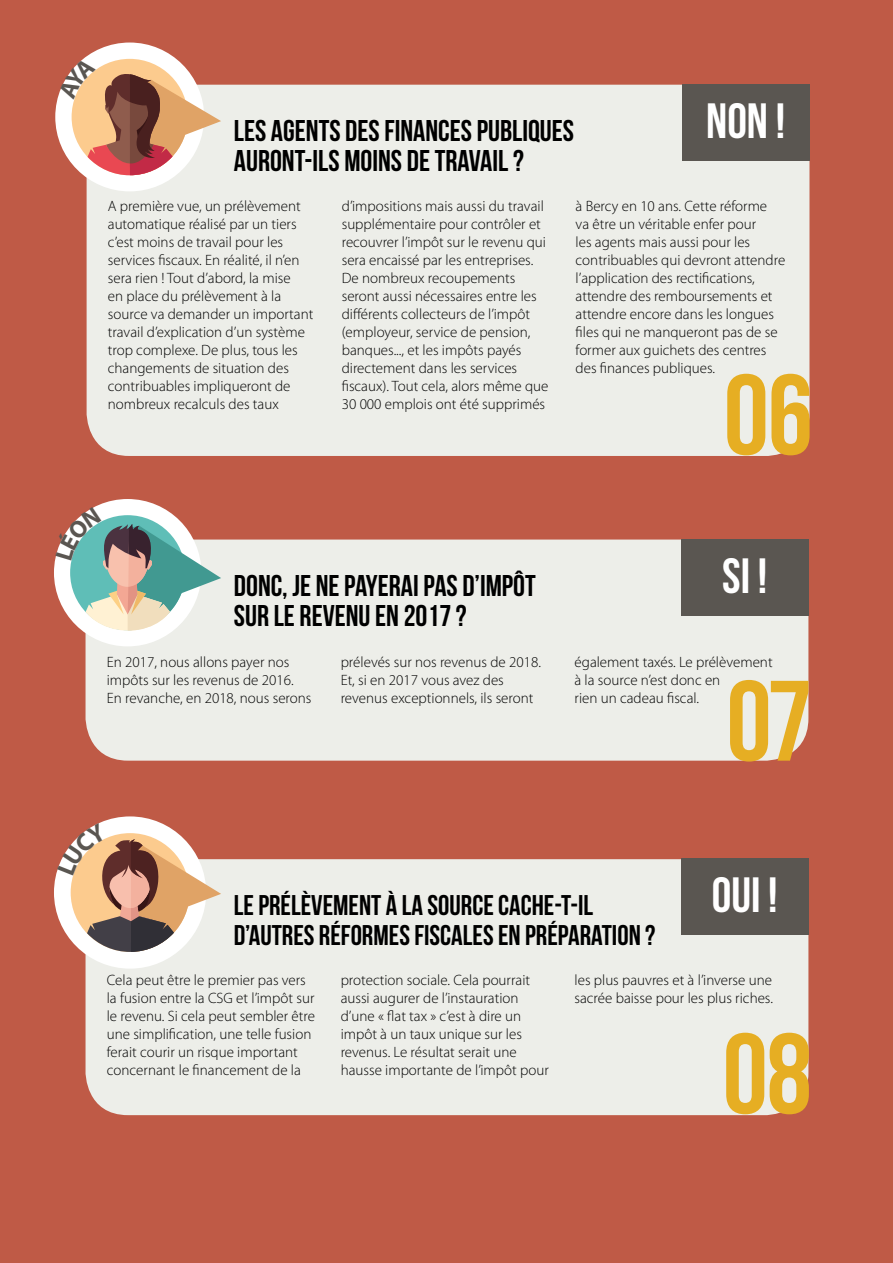
<style>
.page{position:relative;width:893px;height:1263px;background:#bf5a46}
.page>*{position:absolute;margin:0;border:0;box-sizing:border-box;transform-origin:0 0}
.t1{font:114px "Bebas Neue";color:#e6ae23}
.t2{font:49.5px "Bebas Neue";color:#fff}
.t3{font:30px "Bebas Neue";color:#000}
.t4{font:28.5px "Bebas Neue";color:#000}
.t5{font:300 15px/18px "Myriad Pro";color:#000}
</style>
<div class="page">
<div style="left:87px;top:85px;width:722px;height:371px;background:#edeee9;border-radius:43px"></div>
<div style="left:86px;top:539px;width:722px;height:222px;background:#edeee9;border-radius:43px"></div>
<div style="left:86px;top:859px;width:722px;height:256px;background:#edeee9;border-radius:43px"></div>
<div style="left:682px;top:84px;width:127px;height:77px;background:#5a5651"></div>
<div style="left:681px;top:539px;width:127px;height:77px;background:#5a5651"></div>
<div style="left:681px;top:858px;width:127px;height:77px;background:#5a5651"></div>
<svg style="left:55px;top:43px;width:166px;height:148px"></svg>
<svg style="left:54px;top:499px;width:167px;height:147px"></svg>
<svg style="left:54px;top:816px;width:167px;height:153px"></svg>
<p class="t3" style="left:234px;top:114px;width:342px">LES AGENTS DES FINANCES PUBLIQUES</p>
<p class="t3" style="left:234px;top:144px;width:291px">AURONT-ILS MOINS DE TRAVAIL ?</p>
<p class="t2" style="left:706px;top:94px;width:80px">NON !</p>
<p class="t5" style="left:108px;top:197px;width:207px">A première vue, un prélèvement automatique réalisé par un tiers c’est moins de travail pour les services fiscaux. En réalité, il n’en sera rien ! Tout d’abord, la mise<br>en place du prélèvement à la source va demander un important travail d’explication d’un système trop complexe. De plus, tous les changements de situation des contribuables impliqueront de nombreux recalculs des taux</p>
<p class="t5" style="left:342px;top:197px;width:208px">d’impositions mais aussi du travail supplémentaire pour contrôler et recouvrer l’impôt sur le revenu qui sera encaissé par les entreprises.<br>De nombreux recoupements seront aussi nécessaires entre les différents collecteurs de l’impôt (employeur, service de pension, banques..., et les impôts payés directement dans les services fiscaux). Tout cela, alors même que 30 000 emplois ont été supprimés</p>
<p class="t5" style="left:576px;top:197px;width:211px">à Bercy en 10 ans. Cette réforme<br>va être un véritable enfer pour<br>les agents mais aussi pour les contribuables qui devront attendre l’application des rectifications, attendre des remboursements et attendre encore dans les longues files qui ne manqueront pas de se former aux guichets des centres des finances publiques.</p>
<p class="t1" style="left:724px;top:352px;width:91px">06</p>
<p class="t3" style="left:234px;top:569px;width:303px">DONC, JE NE PAYERAI PAS D’IMPÔT</p>
<p class="t3" style="left:234px;top:599px;width:234px">SUR LE REVENU EN 2017 ?</p>
<p class="t5" style="left:107px;top:652px;width:206px">En 2017, nous allons payer nos impôts sur les revenus de 2016.<br>En revanche, en 2018, nous serons</p>
<p class="t5" style="left:341px;top:652px;width:202px">prélevés sur nos revenus de 2018.</p>
<p class="t5" style="left:341px;top:670px;width:194px">Et, si en 2017 vous avez des revenus exceptionnels, ils seront</p>
<p class="t2" style="left:722px;top:549px;width:46px">SI !</p>
<p class="t5" style="left:575px;top:652px;width:200px">également taxés. Le prélèvement à la source n’est donc en<br>rien un cadeau fiscal.</p>
<p class="t1" style="left:726px;top:659px;width:87px">07</p>
<p class="t4" style="left:234px;top:889px;width:361px">LE PRÉLÈVEMENT À LA SOURCE CACHE-T-IL</p>
<p class="t4" style="left:234px;top:919px;width:423px">D’AUTRES RÉFORMES FISCALES EN PRÉPARATION ?</p>
<p class="t2" style="left:712px;top:868px;width:67px">OUI !</p>
<p class="t5" style="left:107px;top:971px;width:210px">Cela peut être le premier pas vers la fusion entre la CSG et l’impôt sur le revenu. Si cela peut sembler être une simplification, une telle fusion ferait courir un risque important concernant le financement de la</p>
<p class="t5" style="left:341px;top:971px;width:210px">protection sociale. Cela pourrait aussi augurer de l’instauration d’une « flat tax » c’est à dire un impôt à un taux unique sur les revenus. Le résultat serait une hausse importante de l’impôt pour</p>
<p class="t5" style="left:575px;top:971px;width:200px">les plus pauvres et à l’inverse une sacrée baisse pour les plus riches.</p>
<p class="t1" style="left:723px;top:1011px;width:91px">08</p>
</div>
